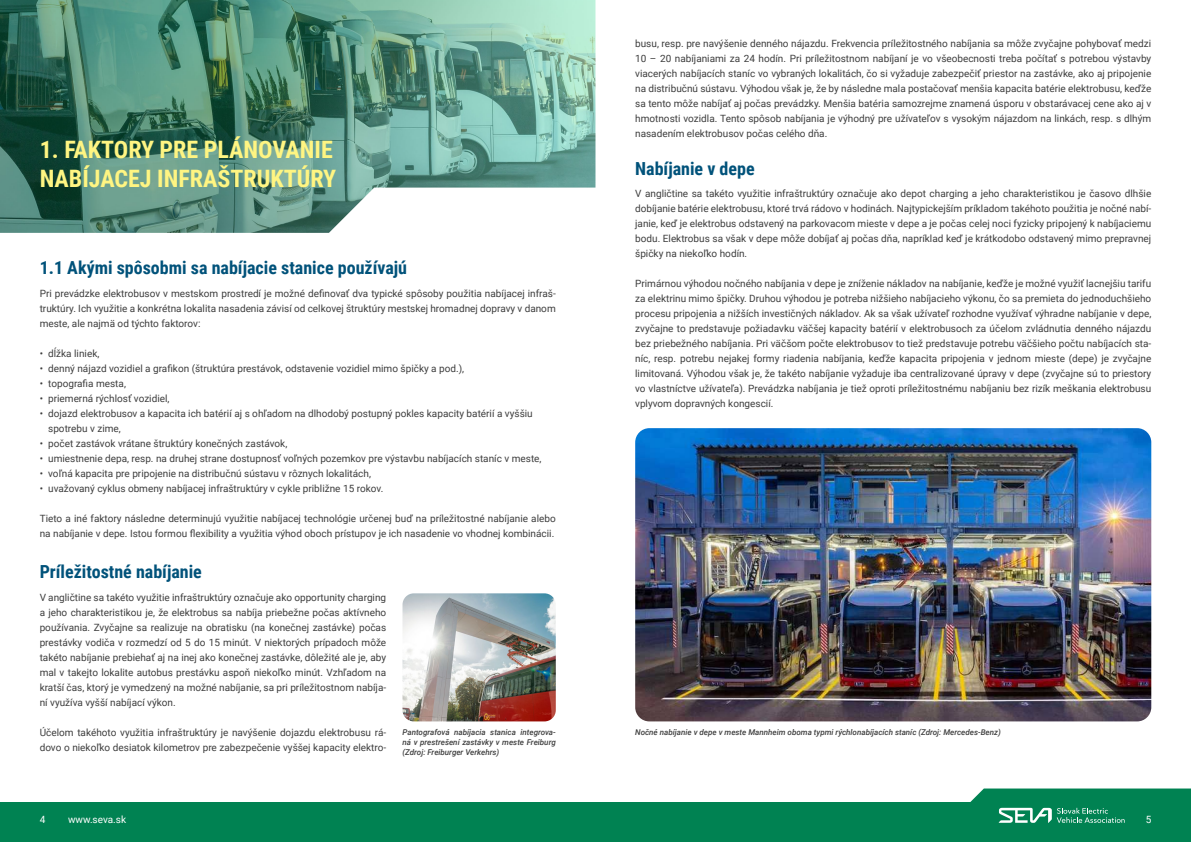
<style>
.page{position:relative;width:1191px;height:842px;background:#fff}
.page>*{position:absolute;margin:0;border:0;box-sizing:border-box;transform-origin:0 0}
.t1{font:700 24px/28.8px "Roboto Condensed";color:#fff582}
.t2{font:700 18px "Roboto Condensed";color:#00527a}
.t3{font:10px/15px "Roboto";color:#3d3d3d;text-align:justify}
.t4{font:10px "Roboto";color:#fff}
.t5{font:italic 500 8px/10px "Roboto";color:#3d3d3d}
</style>
<div class="page">
<div style="left:0;top:802px;width:1191px;height:40px;background:#008252"></div>
<svg style="left:970px;top:788px;width:221px;height:35px"></svg>
<img style="left:0;top:0;width:595px;height:233px">
<img style="left:635px;top:428px;width:516px;height:293px">
<img style="left:402px;top:593px;width:154px;height:128px">
<h1 class="t1" style="left:40px;top:134px;width:298px">1. FAKTORY PRE PLÁNOVANIE<br>NABÍJACEJ INFRAŠTRUKTÚRY</h1>
<h2 class="t2" style="left:40px;top:255px;width:369px">1.1 Akými spôsobmi sa nabíjacie stanice používajú</h2>
<p class="t3" style="left:40px;top:286px;width:517px">Pri prevádzke elektrobusov v mestskom prostredí je možné definovať dva typické spôsoby použitia nabíjacej infraš&shy;truktúry. Ich využitie a konkrétna lokalita nasadenia závisí od celkovej štruktúry mestskej hromadnej dopravy v danom meste, ale najmä od týchto faktorov:</p>
<p class="t3" style="left:40px;top:346px;width:61px">• dĺžka liniek,</p>
<p class="t3" style="left:40px;top:361px;width:426px">• denný nájazd vozidiel a grafikon (štruktúra prestávok, odstavenie vozidiel mimo špičky a pod.),</p>
<p class="t3" style="left:40px;top:376px;width:88px">• topografia mesta,</p>
<p class="t3" style="left:40px;top:391px;width:131px">• priemerná rýchlosť vozidiel,</p>
<p class="t3" style="left:48px;top:406px;width:486px;text-indent:-8px">• dojazd elektrobusov a kapacita ich batérií aj s ohľadom na dlhodobý postupný pokles kapacity batérií a vyššiu spotrebu v zime,</p>
<p class="t3" style="left:40px;top:436px;width:249px">• počet zastávok vrátane štruktúry konečných zastávok,</p>
<p class="t3" style="left:40px;top:451px;width:503px">• umiestnenie depa, resp. na druhej strane dostupnosť voľných pozemkov pre výstavbu nabíjacích staníc v meste,</p>
<p class="t3" style="left:40px;top:466px;width:333px">• voľná kapacita pre pripojenie na distribučnú sústavu v rôznych lokalitách,</p>
<p class="t3" style="left:40px;top:481px;width:345px">• uvažovaný cyklus obmeny nabíjacej infraštruktúry v cykle približne 15 rokov.</p>
<p class="t3" style="left:40px;top:511px;width:517px">Tieto a iné faktory následne determinujú využitie nabíjacej technológie určenej buď na príležitostné nabíjanie alebo na nabíjanie v depe. Istou formou flexibility a využitia výhod oboch prístupov je ich nasadenie vo vhodnej kombinácii.</p>
<h2 class="t2" style="left:40px;top:559px;width:164px">Príležitostné nabíjanie</h2>
<p class="t3" style="left:635px;top:36px;width:517px">busu, resp. pre navýšenie denného nájazdu. Frekvencia príležitostného nabíjania sa môže zvyčajne pohybovať medzi 10 – 20 nabíjaniami za 24 hodín. Pri príležitostnom nabíjaní je vo všeobecnosti treba počítať s potrebou výstavby viacerých nabíjacích staníc vo vybraných lokalitách, čo si vyžaduje zabezpečiť priestor na zastávke, ako aj pripojenie na distribučnú sústavu. Výhodou však je, že by následne mala postačovať menšia kapacita batérie elektrobusu, keďže sa tento môže nabíjať aj počas prevádzky. Menšia batéria samozrejme znamená úsporu v obstarávacej cene ako aj v hmotnosti vozidla. Tento spôsob nabíjania je výhodný pre užívateľov s vysokým nájazdom na linkách, resp. s dlhým nasadením elektrobusov počas celého dňa.</p>
<h2 class="t2" style="left:635px;top:156px;width:121px">Nabíjanie v depe</h2>
<p class="t3" style="left:635px;top:185px;width:517px">V angličtine sa takéto využitie infraštruktúry označuje ako depot charging a jeho charakteristikou je časovo dlhšie dobíjanie batérie elektrobusu, ktoré trvá rádovo v hodinách. Najtypickejším príkladom takéhoto použitia je nočné nabí&shy;janie, keď je elektrobus odstavený na parkovacom mieste v depe a je počas celej noci fyzicky pripojený k nabíjaciemu bodu. Elektrobus sa však v depe môže dobíjať aj počas dňa, napríklad keď je krátkodobo odstavený mimo prepravnej špičky na niekoľko hodín.</p>
<p class="t3" style="left:635px;top:275px;width:517px">Primárnou výhodou nočného nabíjania v depe je zníženie nákladov na nabíjanie, keďže je možné využiť lacnejšiu tarifu za elektrinu mimo špičky. Druhou výhodou je potreba nižšieho nabíjacieho výkonu, čo sa premieta do jednoduchšieho procesu pripojenia a nižších investičných nákladov. Ak sa však užívateľ rozhodne využívať výhradne nabíjanie v depe, zvyčajne to predstavuje požiadavku väčšej kapacity batérií v elektrobusoch za účelom zvládnutia denného nájazdu bez priebežného nabíjania. Pri väčšom počte elektrobusov to tiež predstavuje potrebu väčšieho počtu nabíjacích sta&shy;níc, resp. potrebu nejakej formy riadenia nabíjania, keďže kapacita pripojenia v jednom mieste (depe) je zvyčajne limitovaná. Výhodou však je, že takéto nabíjanie vyžaduje iba centralizované úpravy v depe (zvyčajne sú to priestory vo vlastníctve užívateľa). Prevádzka nabíjania je tiež oproti príležitostnému nabíjaniu bez rizík meškania elektrobusu vplyvom dopravných kongescií.</p>
<p class="t3" style="left:40px;top:589px;width:348px">V angličtine sa takéto využitie infraštruktúry označuje ako opportunity charging a jeho charakteristikou je, že elektrobus sa nabíja priebežne počas aktívneho používania. Zvyčajne sa realizuje na obratisku (na konečnej zastávke) počas prestávky vodiča v rozmedzí od 5 do 15 minút. V niektorých prípadoch môže takéto nabíjanie prebiehať aj na inej ako konečnej zastávke, dôležité ale je, aby mal v takejto lokalite autobus prestávku aspoň niekoľko minút. Vzhľadom na kratší čas, ktorý je vymedzený na možné nabíjanie, sa pri príležitostnom nabíja&shy;ní využíva vyšší nabíjací výkon.</p>
<p class="t3" style="left:40px;top:724px;width:348px">Účelom takéhoto využitia infraštruktúry je navýšenie dojazdu elektrobusu rá&shy;dovo o niekoľko desiatok kilometrov pre zabezpečenie vyššej kapacity elektro-</p>
<p class="t5" style="left:402px;top:727px;width:155px">Pantografová nabíjacia stanica integrova-</p>
<p class="t5" style="left:635px;top:727px;width:367px">Nočné nabíjanie v depe v meste Mannheim oboma typmi rýchlonabíjacích staníc (Zdroj: Mercedes-Benz)</p>
<p class="t5" style="left:402px;top:737px;width:155px">ná v prestrešení zastávky v meste Freiburg (Zdroj: Freiburger Verkehrs)</p>
<p class="t4" style="left:40px;top:812px;width:7px">4</p>
<p class="t4" style="left:68px;top:812px;width:60px">www.seva.sk</p>
<p class="t4" style="left:1145px;top:812px;width:7px">5</p>
</div>
